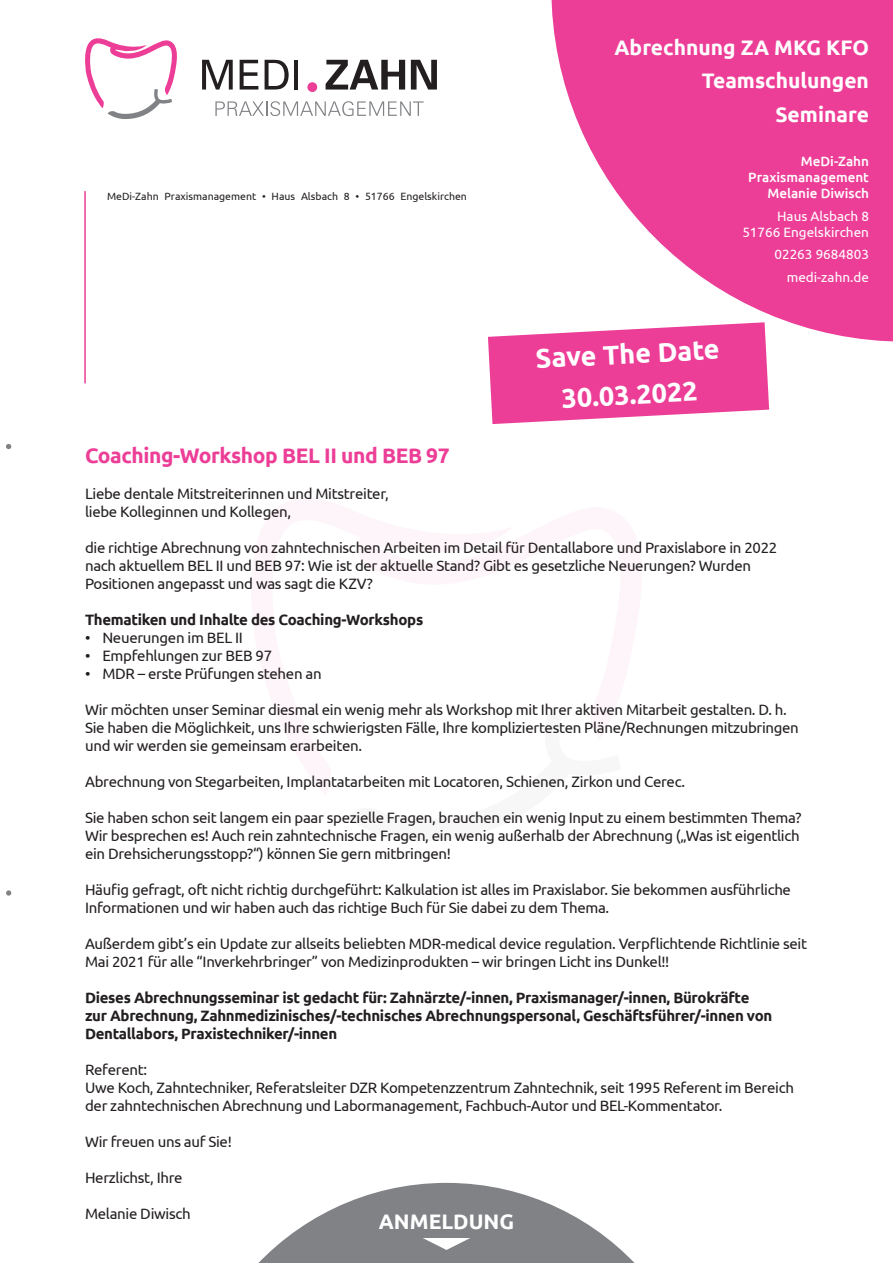
<style>
.page{position:relative;width:893px;height:1263px;background:#fff}
.page>*{position:absolute;margin:0;border:0;box-sizing:border-box;transform-origin:0 0}
.t1{font:700 27px/41px "Ubuntu";color:#fff;text-align:center}
.t2{font:700 21px/33.8px "Ubuntu";color:#fff;text-align:right}
.t3{font:700 21px "Ubuntu";letter-spacing:-.02em;color:#ed3e97}
.t4{font:15px/18px "Ubuntu";letter-spacing:-.02em;color:#231f20}
.t5{font:700 15px/18px "Ubuntu";letter-spacing:-.02em;color:#231f20}
.t6{font:13.5px/16.2px "Ubuntu";color:#fff;text-align:right}
.t7{font:500 13.5px/16.2px "Ubuntu";color:#fff;text-align:right}
.t8{font:10.5px "Ubuntu";color:#231f20}
</style>
<div class="page">
<svg style="left:6px;top:444px;width:5px;height:5px"></svg>
<svg style="left:6px;top:890px;width:5px;height:6px"></svg>
<svg style="left:551px;top:0;width:342px;height:342px;fill:#ed3e97"></svg>
<svg style="left:85px;top:38px;width:92px;height:81px"></svg>
<svg style="left:215px;top:101px;width:209px;height:15px"></svg>
<svg style="left:326px;top:60px;width:79px;height:30px"></svg>
<svg style="left:411px;top:60px;width:26px;height:30px"></svg>
<svg style="left:202px;top:60px;width:31px;height:30px"></svg>
<svg style="left:240px;top:60px;width:18px;height:30px"></svg>
<svg style="left:265px;top:60px;width:24px;height:30px"></svg>
<hr style="left:294px;top:60px;width:4px;height:30px;background:#231f20">
<div style="left:307px;top:82px;width:10px;height:10px;background:#ed3e97;border-radius:50%"></div>
<svg style="left:258px;top:1183px;width:377px;height:80px"></svg>
<hr style="left:84px;top:192px;width:2px;height:191px;background:#ed3e97">
<svg style="left:488px;top:322px;width:281px;height:102px;background:#ef5ca7"></svg>
<p class="t8" style="left:107px;top:189px;width:361px">MeDi-Zahn Praxismanagement • Haus Alsbach 8 • 51766 Engelskirchen</p>
<h2 class="t2" style="left:614px;top:30px;width:256px">Abrechnung ZA MKG KFO<br>Teamschulungen<br>Seminare</h2>
<h1 class="t1" style="left:534px;top:338px;width:186px;rotate:-3deg">Save The Date<br>30.03.2022</h1>
<p class="t7" style="left:748px;top:152px;width:122px">MeDi-Zahn<br>Praxismanagement<br>Melanie Diwisch</p>
<p class="t6" style="left:742px;top:207px;width:128px">Haus Alsbach 8<br>51766 Engelskirchen</p>
<p class="t6" style="left:774px;top:243px;width:96px;line-height:22.5px">02263 9684803 medi-zahn.de</p>
<h2 class="t3" style="left:85px;top:443px;width:366px">Coaching-Workshop BEL II und BEB 97</h2>
<p class="t4" style="left:85px;top:484px;width:305px">Liebe dentale Mitstreiterinnen und Mitstreiter, liebe Kolleginnen und Kollegen,</p>
<p class="t4" style="left:85px;top:538px;width:694px">die richtige Abrechnung von zahntechnischen Arbeiten im Detail für Dentallabore und Praxislabore in 2022 nach aktuellem BEL II und BEB 97: Wie ist der aktuelle Stand? Gibt es gesetzliche Neuerungen? Wurden<br>Positionen angepasst und was sagt die KZV?</p>
<p class="t5" style="left:85px;top:610px;width:340px">Thematiken und Inhalte des Coaching-Workshops</p>
<p class="t4" style="left:85px;top:628px;width:159px">• Neuerungen im BEL II</p>
<p class="t4" style="left:85px;top:646px;width:189px">• Empfehlungen zur BEB 97</p>
<p class="t4" style="left:85px;top:664px;width:238px">• MDR – erste Prüfungen stehen an</p>
<p class="t4" style="left:85px;top:700px;width:715px">Wir möchten unser Seminar diesmal ein wenig mehr als Workshop mit Ihrer aktiven Mitarbeit gestalten. D. h.<br>Sie haben die Möglichkeit, uns Ihre schwierigsten Fälle, Ihre kompliziertesten Pläne/Rechnungen mitzubringen und wir werden sie gemeinsam erarbeiten.</p>
<p class="t4" style="left:85px;top:772px;width:602px">Abrechnung von Stegarbeiten, Implantatarbeiten mit Locatoren, Schienen, Zirkon und Cerec.</p>
<p class="t4" style="left:85px;top:808px;width:718px;text-align:justify">Sie haben schon seit langem ein paar spezielle Fragen, brauchen ein wenig Input zu einem bestimmten Thema?<br>Wir besprechen es! Auch rein zahntechnische Fragen, ein wenig außerhalb der Abrechnung („Was ist eigentlich ein Drehsicherungsstopp?“) können Sie gern mitbringen!</p>
<p class="t4" style="left:85px;top:880px;width:707px">Häufig gefragt, oft nicht richtig durchgeführt: Kalkulation ist alles im Praxislabor. Sie bekommen ausführliche<br>Informationen und wir haben auch das richtige Buch für Sie dabei zu dem Thema.</p>
<p class="t4" style="left:85px;top:934px;width:724px">Außerdem gibt’s ein Update zur allseits beliebten MDR-medical device regulation. Verpflichtende Richtlinie seit<br>Mai 2021 für alle “Inverkehrbringer” von Medizinprodukten – wir bringen Licht ins Dunkel!!</p>
<p class="t5" style="left:85px;top:988px;width:689px">Dieses Abrechnungsseminar ist gedacht für: Zahnärzte/-innen, Praxismanager/-innen, Bürokräfte zur Abrechnung, Zahnmedizinisches/-technisches Abrechnungspersonal, Geschäftsführer/-innen von<br>Dentallabors, Praxistechniker/-innen</p>
<p class="t4" style="left:85px;top:1060px;width:710px">Referent:<br>Uwe Koch, Zahntechniker, Referatsleiter DZR Kompetenzzentrum Zahntechnik, seit 1995 Referent im Bereich der zahntechnischen Abrechnung und Labormanagement, Fachbuch-Autor und BEL-Kommentator.</p>
<p class="t4" style="left:85px;top:1132px;width:148px">Wir freuen uns auf Sie!</p>
<p class="t4" style="left:85px;top:1168px;width:99px">Herzlichst, Ihre</p>
<p class="t4" style="left:85px;top:1204px;width:107px">Melanie Diwisch</p>
<h2 class="t2" style="left:379px;top:1204px;width:137px">ANMELDUNG</h2>
</div>
